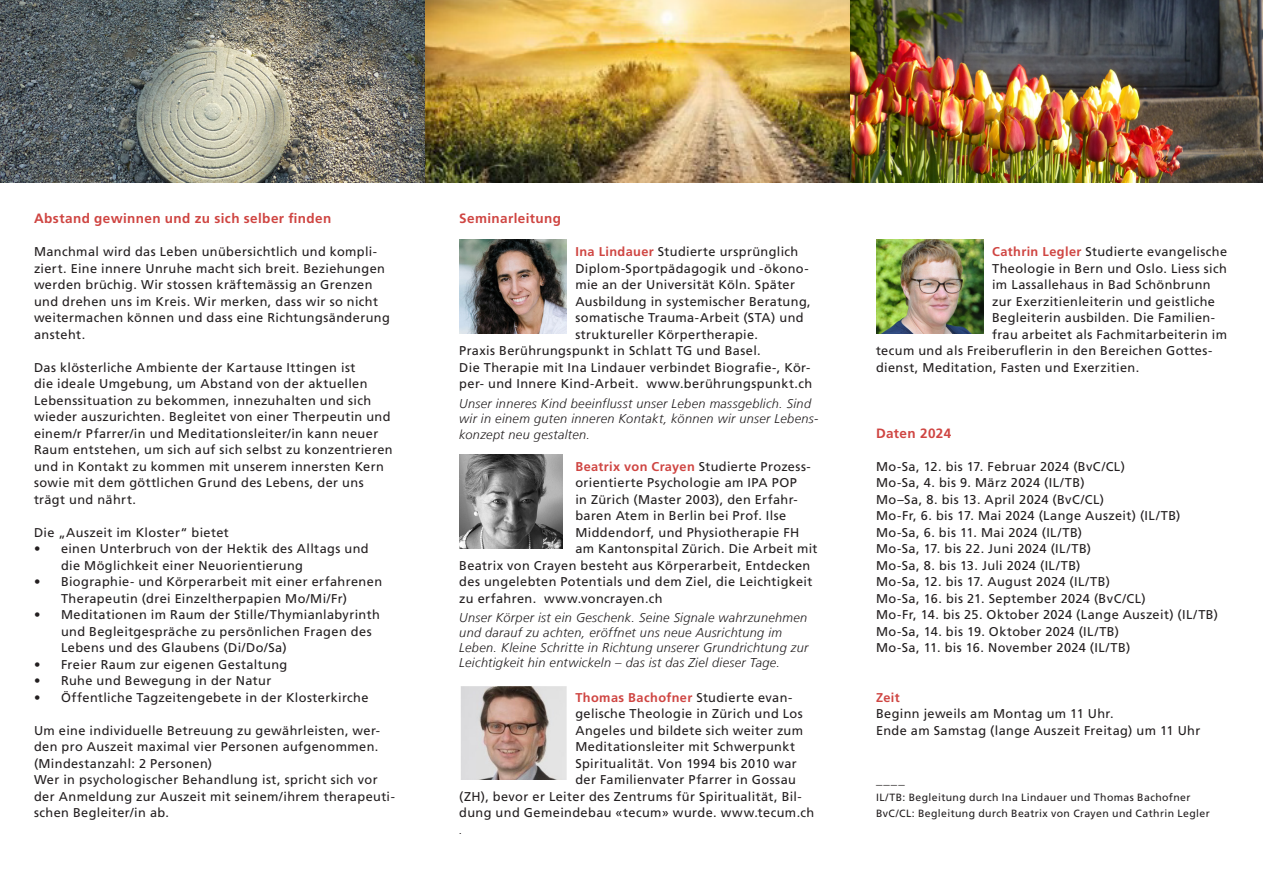
<style>
.page{position:relative;width:1263px;height:893px;background:#fff}
.page>*{position:absolute;margin:0;border:0;box-sizing:border-box;transform-origin:0 0}
.t1{font:700 13.5px "Frutiger LT Pro";letter-spacing:.03em;color:#cf4542}
.t2{font:12.75px/16.5px "Frutiger LT Pro";letter-spacing:.03em;color:#231f20}
.t3{font:italic 300 12.75px/15px "Frutiger";letter-spacing:.025em;color:#231f20}
.t4{font:700 12.75px "Frutiger LT Pro";letter-spacing:.03em;color:#cf4542}
.t5{font:700 12.75px "Frutiger LT Pro";color:#231f20}
.t6{font:10.5px "Frutiger LT Pro";letter-spacing:.035em;color:#231f20}
.s1{font-weight:700;color:#cf4542}
.s2{font-weight:400;color:#231f20}
</style>
<div class="page">
<img style="left:0;top:0;width:1263px;height:183px">
<img style="left:459px;top:240px;width:108px;height:93px">
<img style="left:459px;top:455px;width:103px;height:93px">
<img style="left:876px;top:240px;width:107px;height:93px">
<img style="left:461px;top:686px;width:106px;height:94px">
<p class="t1" style="left:34px;top:210px;width:299px">Abstand gewinnen und zu sich selber finden</p>
<p class="t2" style="left:34px;top:243px;width:357px">Manchmal wird das Leben unübersichtlich und kompli&shy;ziert. Eine innere Unruhe macht sich breit. Beziehungen werden brüchig. Wir stossen kräftemässig an Grenzen und drehen uns im Kreis. Wir merken, dass wir so nicht weitermachen können und dass eine Richtungsänderung ansteht.</p>
<p class="t2" style="left:34px;top:359px;width:360px">Das klösterliche Ambiente der Kartause Ittingen ist<br>die ideale Umgebung, um Abstand von der aktuellen Lebenssituation zu bekommen, innezuhalten und sich wieder auszurichten. Begleitet von einer Therpeutin und einem/r Pfarrer/in und Meditationsleiter/in kann neuer Raum entstehen, um sich auf sich selbst zu konzentrieren und in Kontakt zu kommen mit unserem innersten Kern sowie mit dem göttlichen Grund des Lebens, der uns trägt und nährt.</p>
<p class="t2" style="left:34px;top:524px;width:196px">Die „Auszeit im Kloster“ bietet</p>
<p class="t2" style="left:61px;top:540px;width:309px;text-indent:-27px">• einen Unterbruch von der Hektik des Alltags und die Möglichkeit einer Neuorientierung</p>
<p class="t2" style="left:61px;top:573px;width:323px;text-indent:-27px">• Biographie- und Körperarbeit mit einer erfahrenen<br>Therapeutin (drei Einzeltherpapien Mo/Mi/Fr)</p>
<p class="t2" style="left:61px;top:606px;width:320px;text-indent:-27px">• Meditationen im Raum der Stille/Thymianlabyrinth und Begleitgespräche zu persönlichen Fragen des<br>Lebens und des Glaubens (Di/Do/Sa)</p>
<p class="t2" style="left:34px;top:656px;width:255px">• Freier Raum zur eigenen Gestaltung</p>
<p class="t2" style="left:34px;top:672px;width:239px">• Ruhe und Bewegung in der Natur</p>
<p class="t2" style="left:34px;top:689px;width:336px">• Öffentliche Tagzeitengebete in der Klosterkirche</p>
<p class="t2" style="left:34px;top:722px;width:348px">Um eine individuelle Betreuung zu gewährleisten, wer&shy;den pro Auszeit maximal vier Personen aufgenommen. (Mindestanzahl: 2 Personen)</p>
<p class="t2" style="left:34px;top:771px;width:362px">Wer in psychologischer Behandlung ist, spricht sich vor der Anmeldung zur Auszeit mit seinem/ihrem therapeuti&shy;schen Begleiter/in ab.</p>
<p class="t1" style="left:459px;top:210px;width:103px">Seminarleitung</p>
<p class="t2" style="left:575px;top:243px;width:237px"><span class="s1">Ina Lindauer</span> Studierte ursprünglich Diplom-Sportpädagogik und -ökono&shy;mie an der Universität Köln. Später Ausbildung in systemischer Beratung, somatische Trauma-Arbeit (STA) und struktureller Körpertherapie.</p>
<p class="t2" style="left:459px;top:342px;width:303px">Praxis Berührungspunkt in Schlatt TG und Basel.</p>
<p class="t2" style="left:459px;top:359px;width:354px">Die Therapie mit Ina Lindauer verbindet Biografie-, Kör&shy;per- und Innere Kind-Arbeit. www.berührungspunkt.ch</p>
<p class="t3" style="left:459px;top:396px;width:361px">Unser inneres Kind beeinflusst unser Leben massgeblich. Sind wir in einem guten inneren Kontakt, können wir unser Lebens-</p>
<p class="t3" style="left:459px;top:427px;width:132px">konzept neu gestalten.</p>
<p class="t2" style="left:575px;top:458px;width:237px"><span class="s1">Beatrix von Crayen</span> Studierte Prozess-</p>
<p class="t2" style="left:575px;top:474px;width:223px">orientierte Psychologie am IPA POP</p>
<p class="t2" style="left:575px;top:491px;width:224px">in Zürich (Master 2003), den Erfahr-</p>
<p class="t2" style="left:575px;top:507px;width:212px">baren Atem in Berlin bei Prof. Ilse</p>
<p class="t2" style="left:575px;top:524px;width:225px">Middendorf, und Physiotherapie FH</p>
<p class="t2" style="left:575px;top:540px;width:244px">am Kantonspital Zürich. Die Arbeit mit</p>
<p class="t2" style="left:459px;top:557px;width:353px">Beatrix von Crayen besteht aus Körperarbeit, Entdecken</p>
<p class="t2" style="left:459px;top:573px;width:355px">des ungelebten Potentials und dem Ziel, die Leichtigkeit</p>
<p class="t2" style="left:459px;top:590px;width:205px">zu erfahren. www.voncrayen.ch</p>
<p class="t3" style="left:459px;top:610px;width:351px">Unser Körper ist ein Geschenk. Seine Signale wahrzunehmen und darauf zu achten, eröffnet uns neue Ausrichtung im Leben. Kleine Schritte in Richtung unserer Grundrichtung zur Leichtigkeit hin entwickeln – das ist das Ziel dieser Tage.</p>
<p class="t4" style="left:575px;top:689px;width:218px">Thomas Bachofner <span class="s2">Studierte evan-</span></p>
<p class="t2" style="left:575px;top:705px;width:229px">gelische Theologie in Zürich und Los</p>
<p class="t2" style="left:575px;top:722px;width:229px">Angeles und bildete sich weiter zum</p>
<p class="t2" style="left:575px;top:738px;width:221px">Meditationsleiter mit Schwerpunkt</p>
<p class="t2" style="left:575px;top:755px;width:223px">Spiritualität. Von 1994 bis 2010 war</p>
<p class="t2" style="left:575px;top:771px;width:222px">der Familienvater Pfarrer in Gossau</p>
<p class="t2" style="left:459px;top:788px;width:344px">(ZH), bevor er Leiter des Zentrums für Spiritualität, Bil-</p>
<p class="t2" style="left:459px;top:804px;width:357px">dung und Gemeindebau «tecum» wurde. www.tecum.ch</p>
<p class="t3" style="left:459px;top:822px;width:5px">.</p>
<p class="t2" style="left:992px;top:243px;width:237px"><span class="s1">Cathrin Legler</span> Studierte evangelische</p>
<p class="t2" style="left:992px;top:260px;width:236px">Theologie in Bern und Oslo. Liess sich</p>
<p class="t2" style="left:992px;top:276px;width:220px">im Lassallehaus in Bad Schönbrunn</p>
<p class="t2" style="left:992px;top:293px;width:224px">zur Exerzitienleiterin und geistliche</p>
<p class="t2" style="left:992px;top:309px;width:225px">Begleiterin ausbilden. Die Familien-</p>
<p class="t2" style="left:992px;top:326px;width:236px">frau arbeitet als Fachmitarbeiterin im</p>
<p class="t2" style="left:876px;top:342px;width:338px">tecum und als Freiberuflerin in den Bereichen Gottes-</p>
<p class="t2" style="left:876px;top:359px;width:265px">dienst, Meditation, Fasten und Exerzitien.</p>
<p class="t1" style="left:876px;top:425px;width:77px">Daten 2024</p>
<p class="t2" style="left:876px;top:458px;width:250px">Mo-Sa, 12. bis 17. Februar 2024 (BvC/CL)</p>
<p class="t2" style="left:876px;top:474px;width:210px">Mo-Sa, 4. bis 9. März 2024 (IL/TB)</p>
<p class="t2" style="left:876px;top:491px;width:230px">Mo–Sa, 8. bis 13. April 2024 (BvC/CL)</p>
<p class="t2" style="left:876px;top:507px;width:306px">Mo-Fr, 6. bis 17. Mai 2024 (Lange Auszeit) (IL/TB)</p>
<p class="t2" style="left:876px;top:524px;width:208px">Mo-Sa, 6. bis 11. Mai 2024 (IL/TB)</p>
<p class="t2" style="left:876px;top:540px;width:235px">Mo-Sa, 17. bis 22. Juni 2024 (IL/TB)<br>Mo-Sa, 8. bis 13. Juli 2024 (IL/TB)<br>Mo-Sa, 12. bis 17. August 2024 (IL/TB)</p>
<p class="t2" style="left:876px;top:590px;width:343px">Mo-Sa, 16. bis 21. September 2024 (BvC/CL)<br>Mo-Fr, 14. bis 25. Oktober 2024 (Lange Auszeit) (IL/TB)</p>
<p class="t2" style="left:876px;top:623px;width:245px">Mo-Sa, 14. bis 19. Oktober 2024 (IL/TB)</p>
<p class="t2" style="left:876px;top:639px;width:256px">Mo-Sa, 11. bis 16. November 2024 (IL/TB)</p>
<p class="t4" style="left:876px;top:689px;width:25px">Zeit</p>
<p class="t2" style="left:876px;top:705px;width:239px">Beginn jeweils am Montag um 11 Uhr.</p>
<p class="t2" style="left:876px;top:722px;width:326px">Ende am Samstag (lange Auszeit Freitag) um 11 Uhr</p>
<p class="t5" style="left:876px;top:772px;width:30px">____</p>
<p class="t6" style="left:876px;top:791px;width:316px">IL/TB: Begleitung durch Ina Lindauer und Thomas Bachofner</p>
<p class="t6" style="left:876px;top:807px;width:335px">BvC/CL: Begleitung durch Beatrix von Crayen und Cathrin Legler</p>
</div>
